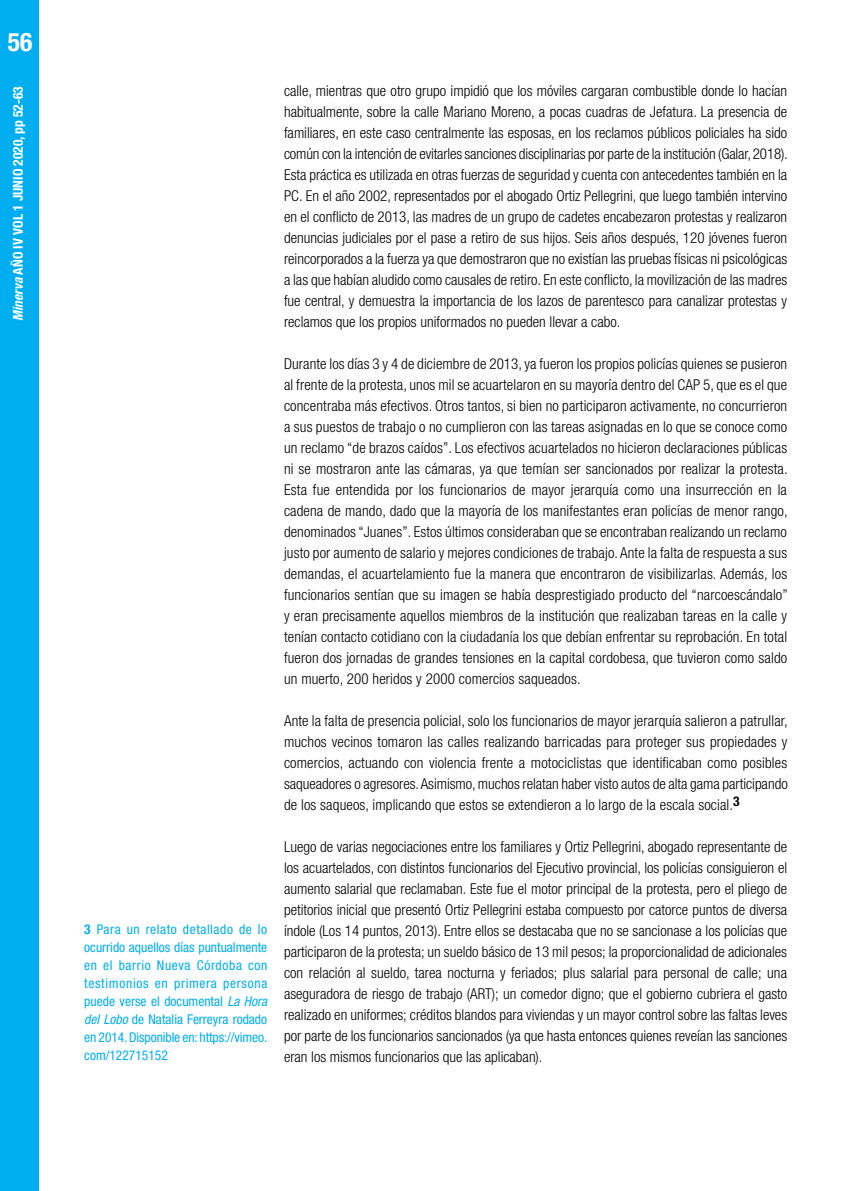
<style>
.page{position:relative;width:851px;height:1191px;background:#fff}
.page>*{position:absolute;margin:0;border:0;box-sizing:border-box;transform-origin:0 0}
.t1{font:700 condensed 25.5px "Helvetica Neue LT Std";color:#fff}
.t2{font:300 condensed 15px/21px "Helvetica Neue LT Std";letter-spacing:.005em;color:#000;text-align:justify}
.t3{font:condensed 13.5px/18px "Helvetica Neue LT Std";letter-spacing:-.005em;color:#00aeef;text-align:justify}
.t4{font:700 condensed 13.5px "Helvetica Neue LT Std";color:#fff}
.s1{font-style:italic}
.s2{font-weight:700}
</style>
<div class="page">
<div style="left:0;top:0;width:38px;height:1191px;background:#00aeef"></div>
<h1 class="t1" style="left:8px;top:27px;width:26px">56</h1>
<p class="t4" style="left:10px;top:321px;width:236px;rotate:-90deg"><span class="s1">Minerva</span> AÑO IV VOL 1 JUNIO 2020, pp 52-63</p>
<p class="t2" style="left:284px;top:80px;width:505px">calle, mientras que otro grupo impidió que los móviles cargaran combustible donde lo hacían habitualmente, sobre la calle Mariano Moreno, a pocas cuadras de Jefatura. La presencia de familiares, en este caso centralmente las esposas, en los reclamos públicos policiales ha sido común con la intención de evitarles sanciones disciplinarias por parte de la institución (Galar, 2018).<br>Esta práctica es utilizada en otras fuerzas de seguridad y cuenta con antecedentes también en la PC. En el año 2002, representados por el abogado Ortiz Pellegrini, que luego también intervino en el conflicto de 2013, las madres de un grupo de cadetes encabezaron protestas y realizaron denuncias judiciales por el pase a retiro de sus hijos. Seis años después, 120 jóvenes fueron reincorporados a la fuerza ya que demostraron que no existían las pruebas físicas ni psicológicas a las que habían aludido como causales de retiro. En este conflicto, la movilización de las madres fue central, y demuestra la importancia de los lazos de parentesco para canalizar protestas y reclamos que los propios uniformados no pueden llevar a cabo.</p>
<p class="t2" style="left:284px;top:353px;width:505px">Durante los días 3 y 4 de diciembre de 2013, ya fueron los propios policías quienes se pusieron al frente de la protesta, unos mil se acuartelaron en su mayoría dentro del CAP 5, que es el que concentraba más efectivos. Otros tantos, si bien no participaron activamente, no concurrieron a sus puestos de trabajo o no cumplieron con las tareas asignadas en lo que se conoce como un reclamo “de brazos caídos”. Los efectivos acuartelados no hicieron declaraciones públicas ni se mostraron ante las cámaras, ya que temían ser sancionados por realizar la protesta.<br>Esta fue entendida por los funcionarios de mayor jerarquía como una insurrección en la cadena de mando, dado que la mayoría de los manifestantes eran policías de menor rango, denominados “Juanes”. Estos últimos consideraban que se encontraban realizando un reclamo justo por aumento de salario y mejores condiciones de trabajo. Ante la falta de respuesta a sus demandas, el acuartelamiento fue la manera que encontraron de visibilizarlas. Además, los funcionarios sentían que su imagen se había desprestigiado producto del “narcoescándalo” y eran precisamente aquellos miembros de la institución que realizaban tareas en la calle y tenían contacto cotidiano con la ciudadanía los que debían enfrentar su reprobación. En total fueron dos jornadas de grandes tensiones en la capital cordobesa, que tuvieron como saldo un muerto, 200 heridos y 2000 comercios saqueados.</p>
<p class="t2" style="left:284px;top:710px;width:505px">Ante la falta de presencia policial, solo los funcionarios de mayor jerarquía salieron a patrullar, muchos vecinos tomaron las calles realizando barricadas para proteger sus propiedades y comercios, actuando con violencia frente a motociclistas que identificaban como posibles saqueadores o agresores. Asimismo, muchos relatan haber visto autos de alta gama participando de los saqueos, implicando que estos se extendieron a lo largo de la escala social.<sup>3</sup></p>
<p class="t2" style="left:284px;top:836px;width:504px">Luego de varias negociaciones entre los familiares y Ortiz Pellegrini, abogado representante de los acuartelados, con distintos funcionarios del Ejecutivo provincial, los policías consiguieron el aumento salarial que reclamaban. Este fue el motor principal de la protesta, pero el pliego de petitorios inicial que presentó Ortiz Pellegrini estaba compuesto por catorce puntos de diversa índole (Los 14 puntos, 2013). Entre ellos se destacaba que no se sancionase a los policías que participaron de la protesta; un sueldo básico de 13 mil pesos; la proporcionalidad de adicionales con relación al sueldo, tarea nocturna y feriados; plus salarial para personal de calle; una aseguradora de riesgo de trabajo (ART); un comedor digno; que el gobierno cubriera el gasto realizado en uniformes; créditos blandos para viviendas y un mayor control sobre las faltas leves por parte de los funcionarios sancionados (ya que hasta entonces quienes reveían las sanciones eran los mismos funcionarios que las aplicaban).</p>
<p class="t3" style="left:84px;top:920px;width:184px"><span class="s2">3</span> Para un relato detallado de lo ocurrido aquellos días puntualmente en el barrio Nueva Córdoba con testimonios en primera persona puede verse el documental <span class="s1">La Hora del Lobo</span> de Natalia Ferreyra rodado en 2014. Disponible en: https://vimeo. com/122715152</p>
</div>
